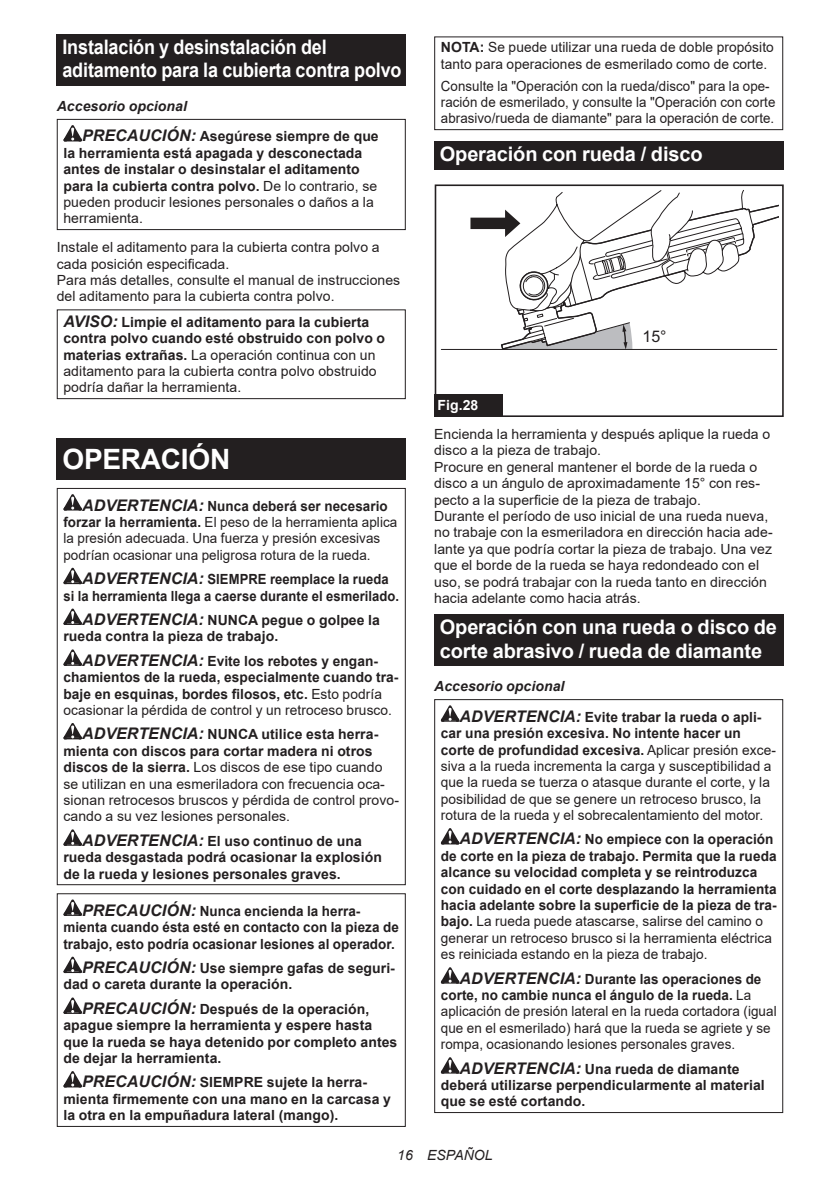
<style>
.page{position:relative;width:840px;height:1191px;background:#fff}
.page>*{position:absolute;margin:0;border:0;box-sizing:border-box;transform-origin:0 0}
.t1{font:700 28px "Arial";letter-spacing:-.01em;color:#fff}
.t2{font:700 20px/23.4px "Arial";letter-spacing:-.01em;color:#fff}
.t3{font:700 20px/23.4px "Arial";letter-spacing:-.01em;color:#fff;scale:.9 1}
.t4{font:16px "Arial";color:#231f20}
.t5{font:14px/16.4px "Arial";letter-spacing:.005em;color:#231f20}
.t6{font:700 14px/16.4px "Arial";letter-spacing:.005em;color:#231f20}
.t7{font:14px/16.4px "Arial";letter-spacing:.005em;color:#231f20;scale:.96 1}
.t8{font:14px/16.4px "Arial";letter-spacing:.005em;color:#231f20;scale:.95 1}
.t9{font:700 14px/16.4px "Arial";letter-spacing:.005em;color:#231f20;scale:.96 1}
.t10{font:700 14px/16.4px "Arial";letter-spacing:.005em;color:#231f20;text-align:center;scale:.93 1}
.t11{font:italic 14px "Arial";letter-spacing:.005em;color:#231f20}
.t12{font:700 14px "Arial";color:#fff}
.s1{font-style:italic}
.s2{font-style:italic;font-size:16px}
.s3{font-weight:400}
.s4{font-weight:700;font-style:italic;font-size:16px}
.s5{font-weight:700}
</style>
<div class="page">
<div style="left:57px;top:34px;width:348px;height:52px;background:#231f20"></div>
<svg style="left:63px;top:125px;width:19px;height:16px"></svg>
<div style="left:57px;top:119px;width:348px;height:111px;border:1px solid #231f20"></div>
<div style="left:57px;top:309px;width:348px;height:90px;border:1px solid #231f20"></div>
<div style="left:57px;top:439px;width:348px;height:41px;background:#231f20"></div>
<svg style="left:63px;top:494px;width:19px;height:16px"></svg>
<svg style="left:63px;top:568px;width:19px;height:16px"></svg>
<svg style="left:63px;top:608px;width:19px;height:17px"></svg>
<svg style="left:63px;top:649px;width:19px;height:17px"></svg>
<svg style="left:63px;top:723px;width:19px;height:16px"></svg>
<svg style="left:63px;top:829px;width:19px;height:16px"></svg>
<div style="left:57px;top:488px;width:348px;height:397px;border:1px solid #231f20"></div>
<svg style="left:63px;top:899px;width:19px;height:17px"></svg>
<svg style="left:63px;top:956px;width:19px;height:17px"></svg>
<svg style="left:63px;top:997px;width:19px;height:17px"></svg>
<svg style="left:63px;top:1071px;width:19px;height:16px"></svg>
<div style="left:57px;top:893px;width:348px;height:234px;border:1px solid #231f20"></div>
<div style="left:434px;top:36px;width:348px;height:94px;border:1px solid #231f20"></div>
<div style="left:434px;top:141px;width:348px;height:29px;background:#231f20"></div>
<hr style="left:441px;top:349px;width:335px;height:1px;background:#231f20">
<svg style="left:470px;top:190px;width:307px;height:160px"></svg>
<div style="left:434px;top:184px;width:349px;height:233px;border:2px solid #231f20"></div>
<div style="left:434px;top:394px;width:68px;height:23px;background:#231f20"></div>
<div style="left:434px;top:614px;width:348px;height:52px;background:#231f20"></div>
<svg style="left:440px;top:705px;width:19px;height:16px"></svg>
<svg style="left:440px;top:828px;width:19px;height:16px"></svg>
<svg style="left:440px;top:967px;width:19px;height:16px"></svg>
<svg style="left:440px;top:1057px;width:19px;height:16px"></svg>
<div style="left:434px;top:699px;width:348px;height:414px;border:1px solid #231f20"></div>
<h2 class="t3" style="left:62px;top:36px;width:378px">Instalación y desinstalación del aditamento para la cubierta contra polvo</h2>
<p class="t6" style="left:82px;top:91px;width:298px;line-height:30.6px;text-indent:-25px"><span class="s1">Accesorio opcional<br></span><span class="s2">PRECAUCIÓN:</span> Asegúrese siempre de que</p>
<p class="t6" style="left:63px;top:145px;width:315px">la herramienta está apagada y desconectada antes de instalar o desinstalar el aditamento para la cubierta contra polvo. <span class="s3">De lo contrario, se pueden producir lesiones personales o daños a la herramienta.</span></p>
<p class="t5" style="left:57px;top:239px;width:345px">Instale el aditamento para la cubierta contra polvo a cada posición especificada.<br>Para más detalles, consulte el manual de instrucciones del aditamento para la cubierta contra polvo.</p>
<p class="t5" style="left:63px;top:314px;width:323px"><span class="s4">AVISO:</span> <span class="s5">Limpie el aditamento para la cubierta contra polvo cuando esté obstruido con polvo o materias extrañas.</span> La operación continua con un aditamento para la cubierta contra polvo obstruido podría dañar la herramienta.</p>
<h1 class="t1" style="left:62px;top:439px;width:169px">OPERACIÓN</h1>
<p class="t7" style="left:63px;top:497px;width:349px;text-indent:19px"><span class="s4">ADVERTENCIA:</span> <span class="s5">Nunca deberá ser necesario forzar la herramienta.</span> El peso de la herramienta aplica la presión adecuada. Una fuerza y presión excesivas podrían ocasionar una peligrosa rotura de la rueda.</p>
<p class="t10" style="left:63px;top:571px;width:362px"><span class="s2">ADVERTENCIA:</span> SIEMPRE reemplace la rueda<br>si la herramienta llega a caerse durante el esmerilado.</p>
<p class="t6" style="left:63px;top:612px;width:318px;text-indent:19px"><span class="s2">ADVERTENCIA:</span> NUNCA pegue o golpee la rueda contra la pieza de trabajo.</p>
<p class="t6" style="left:63px;top:653px;width:336px;text-indent:19px"><span class="s2">ADVERTENCIA:</span> Evite los rebotes y engan&shy;chamientos de la rueda, especialmente cuando tra&shy;baje en esquinas, bordes filosos, etc. <span class="s3">Esto podría ocasionar la pérdida de control y un retroceso brusco.</span></p>
<p class="t5" style="left:63px;top:726px;width:337px;text-indent:19px"><span class="s4">ADVERTENCIA:</span> <span class="s5">NUNCA utilice esta herra&shy;mienta con discos para cortar madera ni otros discos de la sierra.</span> Los discos de ese tipo cuando se utilizan en una esmeriladora con frecuencia oca&shy;sionan retrocesos bruscos y pérdida de control provo&shy;cando a su vez lesiones personales.</p>
<p class="t6" style="left:63px;top:832px;width:320px;text-indent:19px"><span class="s2">ADVERTENCIA:</span> El uso continuo de una rueda desgastada podrá ocasionar la explosión de la rueda y lesiones personales graves.</p>
<p class="t9" style="left:63px;top:903px;width:351px;text-indent:19px"><span class="s2">PRECAUCIÓN:</span> Nunca encienda la herra&shy;mienta cuando ésta esté en contacto con la pieza de trabajo, esto podría ocasionar lesiones al operador.</p>
<p class="t6" style="left:63px;top:960px;width:333px;text-indent:19px"><span class="s2">PRECAUCIÓN:</span> Use siempre gafas de seguri&shy;dad o careta durante la operación.</p>
<p class="t6" style="left:63px;top:1001px;width:335px;text-indent:19px"><span class="s2">PRECAUCIÓN:</span> Después de la operación, apague siempre la herramienta y espere hasta que la rueda se haya detenido por completo antes de dejar la herramienta.</p>
<p class="t6" style="left:63px;top:1074px;width:329px;text-indent:19px"><span class="s2">PRECAUCIÓN:</span> SIEMPRE sujete la herra&shy;mienta firmemente con una mano en la carcasa y la otra en la empuñadura lateral (mango).</p>
<p class="t5" style="left:440px;top:39px;width:334px"><span class="s5">NOTA:</span> Se puede utilizar una rueda de doble propósito tanto para operaciones de esmerilado como de corte.</p>
<p class="t8" style="left:440px;top:77px;width:353px">Consulte la "Operación con la rueda/disco" para la ope&shy;ración de esmerilado, y consulte la "Operación con corte abrasivo/rueda de diamante" para la operación de corte.</p>
<h2 class="t2" style="left:439px;top:143px;width:264px">Operación con rueda / disco</h2>
<p class="t4" style="left:642px;top:325px;width:26px">15°</p>
<p class="t12" style="left:437px;top:395px;width:42px">Fig.28</p>
<p class="t5" style="left:434px;top:426px;width:340px">Encienda la herramienta y después aplique la rueda o disco a la pieza de trabajo.<br>Procure en general mantener el borde de la rueda o disco a un ángulo de aproximadamente 15° con res&shy;pecto a la superficie de la pieza de trabajo.<br>Durante el período de uso inicial de una rueda nueva, no trabaje con la esmeriladora en dirección hacia ade&shy;lante ya que podría cortar la pieza de trabajo. Una vez que el borde de la rueda se haya redondeado con el uso, se podrá trabajar con la rueda tanto en dirección hacia adelante como hacia atrás.</p>
<h2 class="t2" style="left:439px;top:616px;width:338px">Operación con una rueda o disco de corte abrasivo / rueda de diamante</h2>
<p class="t6" style="left:459px;top:671px;width:303px;line-height:30.6px;text-indent:-25px"><span class="s1">Accesorio opcional<br></span><span class="s2">ADVERTENCIA:</span> Evite trabar la rueda o apli-</p>
<p class="t5" style="left:440px;top:725px;width:336px"><span class="s5">car una presión excesiva. No intente hacer un corte de profundidad excesiva.</span> Aplicar presión exce&shy;siva a la rueda incrementa la carga y susceptibilidad a que la rueda se tuerza o atasque durante el corte, y la posibilidad de que se genere un retroceso brusco, la rotura de la rueda y el sobrecalentamiento del motor.</p>
<p class="t6" style="left:440px;top:831px;width:337px;text-indent:19px"><span class="s2">ADVERTENCIA:</span> No empiece con la operación de corte en la pieza de trabajo. Permita que la rueda alcance su velocidad completa y se reintroduzca con cuidado en el corte desplazando la herramienta hacia adelante sobre la superficie de la pieza de tra&shy;bajo. <span class="s3">La rueda puede atascarse, salirse del camino o generar un retroceso brusco si la herramienta eléctrica es reiniciada estando en la pieza de trabajo.</span></p>
<p class="t7" style="left:440px;top:970px;width:351px;text-indent:19px"><span class="s4">ADVERTENCIA:</span> <span class="s5">Durante las operaciones de corte, no cambie nunca el ángulo de la rueda.</span> La aplicación de presión lateral en la rueda cortadora (igual que en el esmerilado) hará que la rueda se agriete y se rompa, ocasionando lesiones personales graves.</p>
<p class="t6" style="left:440px;top:1060px;width:325px;text-indent:19px"><span class="s2">ADVERTENCIA:</span> Una rueda de diamante deberá utilizarse perpendicularmente al material que se esté cortando.</p>
<p class="t11" style="left:397px;top:1146px;width:97px">16 ESPAÑOL</p>
</div>
